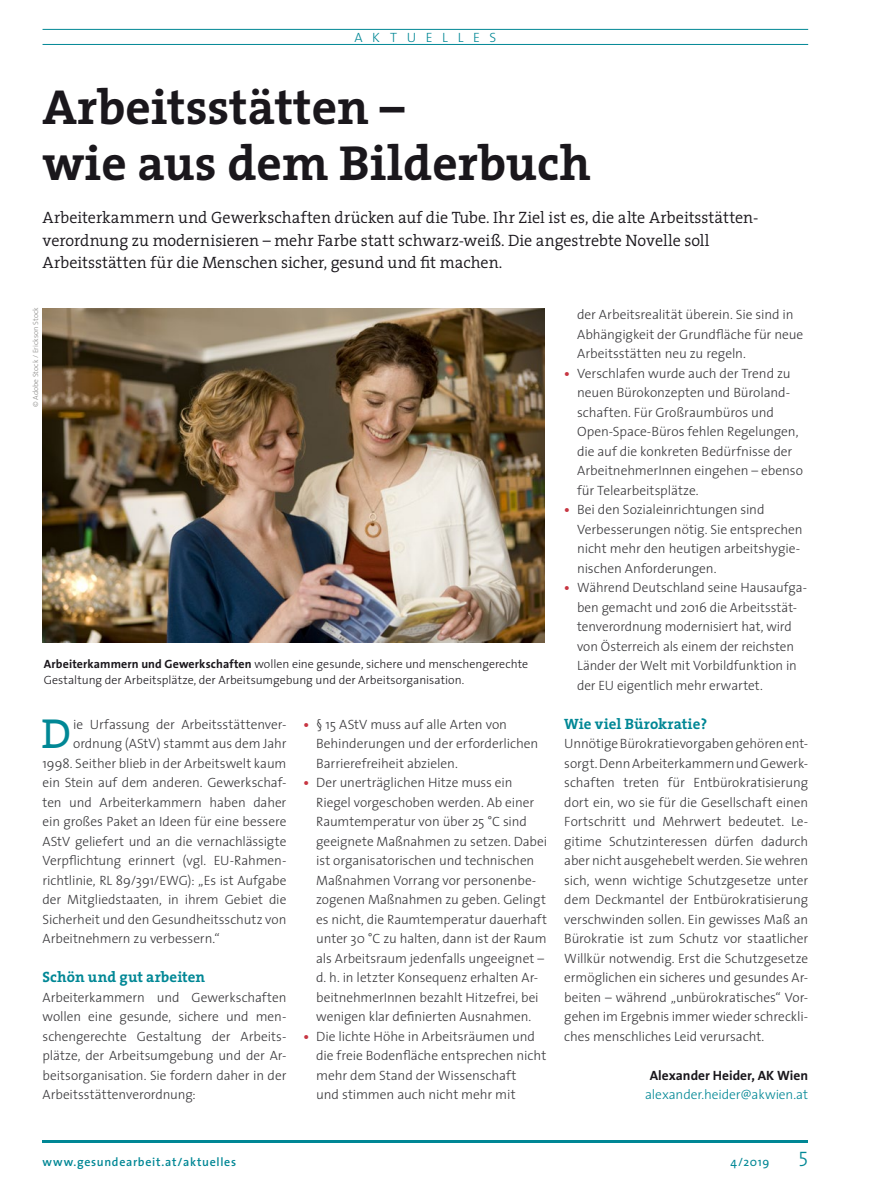
<style>
.page{position:relative;width:872px;height:1191px;background:#fff}
.page>*{position:absolute;margin:0;border:0;box-sizing:border-box;transform-origin:0 0}
.t1{font:700 49.5px/55.5px "The Serif";color:#1a171c}
.t2{font:42.45px "The Serif";color:#008795}
.t3{font:21px "The Serif Light Caps";color:#008795}
.t4{font:300 16.5px/22.5px "The Serif";color:#1a171c}
.t5{font:700 15px "The Serif";color:#008795}
.t6{font:300 13.5px/19.5px "The Sans";letter-spacing:-.005em;color:#38373a}
.t7{font:300 13.5px "The Sans";letter-spacing:-.005em;color:#008795}
.t8{font:700 13.5px "The Sans";color:#1a171c}
.t9{font:300 13.5px "The Sans";letter-spacing:.72em;color:#008795}
.t10{font:300 12px/16.5px "The Sans";color:#1a171c}
.t11{font:600 12px "The Sans";letter-spacing:.06em;color:#008795}
.t12{font:12px "The Sans";color:#008795}
.t13{font:300 7.5px "The Sans";color:#888785}
.s1{font-weight:700}
.s2{font-weight:700;color:#c73642}
</style>
<div class="page">
<hr style="left:43px;top:1140px;width:765px;height:2px;background:#008795">
<hr style="left:43px;top:29px;width:765px;height:1px;background:#008795">
<hr style="left:43px;top:44px;width:765px;height:1px;background:#008795">
<img style="left:43px;top:308px;width:501px;height:334px">
<p class="t9" style="left:354px;top:26px;width:143px">AKTUELLES</p>
<h1 class="t1" style="left:43px;top:78px;width:550px">Arbeitsstätten –<br>wie aus dem Bilderbuch</h1>
<p class="t4" style="left:43px;top:206px;width:717px">Arbeiterkammern und Gewerkschaften drücken auf die Tube. Ihr Ziel ist es, die alte Arbeitsstätten&shy;verordnung zu modernisieren – mehr Farbe statt schwarz-weiß. Die angestrebte Novelle soll<br>Arbeitsstätten für die Menschen sicher, gesund und fit machen.</p>
<p class="t13" style="left:30px;top:407px;width:101px;rotate:-90deg">© Adobe Stock / Erickson Stock</p>
<p class="t10" style="left:44px;top:655px;width:486px"><span class="s1">Arbeiterkammern und Gewerkschaften</span> wollen eine gesunde, sichere und menschengerechte<br>Gestaltung der Arbeitsplätze, der Arbeitsumgebung und der Arbeitsorganisation.</p>
<h2 class="t2" style="left:41px;top:698px;width:31px">D</h2>
<p class="t6" style="left:73px;top:714px;width:215px">ie Urfassung der Arbeitsstättenver-</p>
<p class="t6" style="left:73px;top:733px;width:215px">ordnung (AStV) stammt aus dem Jahr</p>
<p class="t6" style="left:43px;top:753px;width:245px">1998. Seither blieb in der Arbeitswelt kaum</p>
<p class="t6" style="left:43px;top:772px;width:245px">ein Stein auf dem anderen. Gewerkschaf-</p>
<p class="t6" style="left:43px;top:792px;width:245px">ten und Arbeiterkammern haben daher</p>
<p class="t6" style="left:43px;top:811px;width:245px">ein großes Paket an Ideen für eine bessere</p>
<p class="t6" style="left:43px;top:831px;width:245px">AStV geliefert und an die vernachlässigte</p>
<p class="t6" style="left:43px;top:850px;width:245px">Verpflichtung erinnert (vgl. EU-Rahmen-</p>
<p class="t6" style="left:43px;top:870px;width:245px">richtlinie, RL 89/391/EWG): „Es ist Aufgabe</p>
<p class="t6" style="left:43px;top:889px;width:245px">der Mitgliedstaaten, in ihrem Gebiet die</p>
<p class="t6" style="left:43px;top:909px;width:245px">Sicherheit und den Gesundheitsschutz von</p>
<p class="t6" style="left:43px;top:928px;width:179px">Arbeitnehmern zu verbessern.“</p>
<p class="t5" style="left:43px;top:964px;width:164px">Schön und gut arbeiten</p>
<p class="t6" style="left:43px;top:987px;width:245px;text-align:justify">Arbeiterkammern und Gewerkschaften wollen eine gesunde, sichere und men&shy;schengerechte Gestaltung der Arbeits&shy;plätze, der Arbeitsumgebung und der Ar&shy;beitsorganisation. Sie fordern daher in der Arbeitsstättenverordnung:</p>
<p class="t6" style="left:316px;top:714px;width:224px;text-indent:-13px"><span class="s2">•</span> § 15 AStV muss auf alle Arten von<br>Behinderungen und der erforderlichen<br>Barrierefreiheit abzielen.</p>
<p class="t6" style="left:316px;top:772px;width:232px;text-indent:-13px"><span class="s2">•</span> Der unerträglichen Hitze muss ein Riegel vorgeschoben werden. Ab einer Raumtemperatur von über 25 °C sind geeignete Maßnahmen zu setzen. Dabei ist organisatorischen und technischen Maßnahmen Vorrang vor personenbe&shy;zogenen Maßnahmen zu geben. Gelingt es nicht, die Raumtemperatur dauerhaft unter 30 °C zu halten, dann ist der Raum als Arbeitsraum jedenfalls ungeeignet – d. h. in letzter Konsequenz erhalten Ar&shy;beitnehmerInnen bezahlt Hitzefrei, bei wenigen klar definierten Ausnahmen.</p>
<p class="t6" style="left:316px;top:1026px;width:232px;text-indent:-13px"><span class="s2">•</span> Die lichte Höhe in Arbeitsräumen und die freie Bodenfläche entsprechen nicht mehr dem Stand der Wissenschaft<br>und stimmen auch nicht mehr mit</p>
<p class="t6" style="left:577px;top:304px;width:228px">der Arbeitsrealität überein. Sie sind in<br>Abhängigkeit der Grundfläche für neue<br>Arbeitsstätten neu zu regeln.</p>
<p class="t6" style="left:577px;top:363px;width:227px;text-indent:-13px"><span class="s2">•</span> Verschlafen wurde auch der Trend zu neuen Bürokonzepten und Büroland&shy;schaften. Für Großraumbüros und Open-Space-Büros fehlen Regelungen, die auf die konkreten Bedürfnisse der ArbeitnehmerInnen eingehen – ebenso für Telearbeitsplätze.</p>
<p class="t6" style="left:577px;top:499px;width:227px;text-indent:-13px"><span class="s2">•</span> Bei den Sozialeinrichtungen sind Verbesserungen nötig. Sie entsprechen nicht mehr den heutigen arbeitshygie&shy;nischen Anforderungen.</p>
<p class="t6" style="left:577px;top:577px;width:231px;text-indent:-13px"><span class="s2">•</span> Während Deutschland seine Hausaufga&shy;ben gemacht und 2016 die Arbeitsstät&shy;tenverordnung modernisiert hat, wird von Österreich als einem der reichsten Länder der Welt mit Vorbildfunktion in der EU eigentlich mehr erwartet.</p>
<p class="t5" style="left:564px;top:711px;width:144px">Wie viel Bürokratie?</p>
<p class="t6" style="left:564px;top:733px;width:245px;text-align:justify">Unnötige Bürokratievorgaben gehören ent&shy;sorgt. Denn Arbeiterkammern und Gewerk&shy;schaften treten für Entbürokratisierung dort ein, wo sie für die Gesellschaft einen Fortschritt und Mehrwert bedeutet. Le&shy;gitime Schutzinteressen dürfen dadurch aber nicht ausgehebelt werden. Sie wehren sich, wenn wichtige Schutzgesetze unter dem Deckmantel der Entbürokratisierung verschwinden sollen. Ein gewisses Maß an Bürokratie ist zum Schutz vor staatlicher Willkür notwendig. Erst die Schutzgesetze ermöglichen ein sicheres und gesundes Ar&shy;beiten – während „unbürokratisches“ Vor&shy;gehen im Ergebnis immer wieder schreckli&shy;ches menschliches Leid verursacht.</p>
<p class="t8" style="left:650px;top:1064px;width:160px">Alexander Heider, AK Wien</p>
<p class="t7" style="left:645px;top:1083px;width:165px">alexander.heider@akwien.at</p>
<p class="t11" style="left:43px;top:1151px;width:195px">www.gesundearbeit.at/aktuelles</p>
<p class="t12" style="left:730px;top:1151px;width:41px">4/2019</p>
<h3 class="t3" style="left:798px;top:1141px;width:11px">5</h3>
</div>
